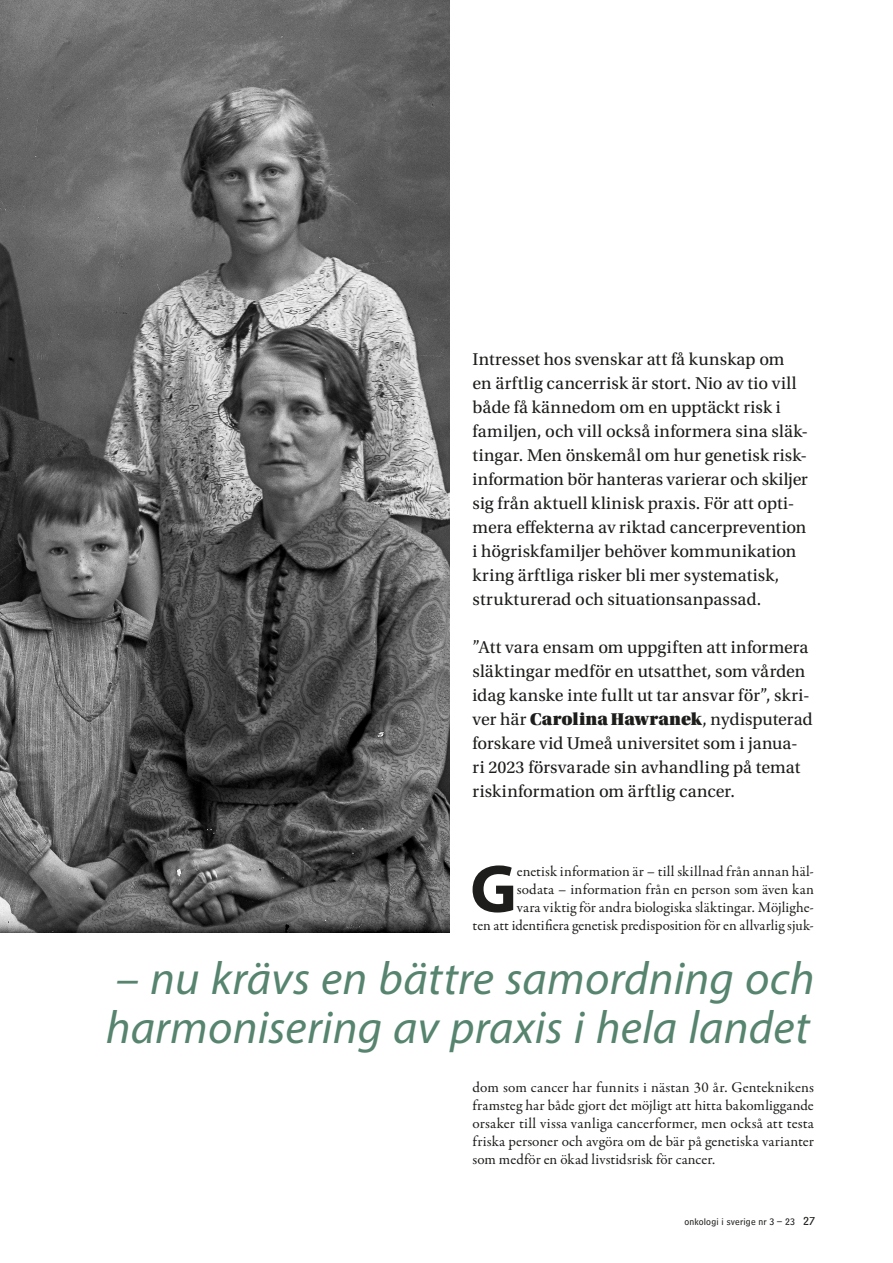
<style>
.page{position:relative;width:893px;height:1263px;background:#fff}
.page>*{position:absolute;margin:0;border:0;box-sizing:border-box;transform-origin:0 0}
.t1{font:700 68.4px "Myriad Pro";color:#1d1d1b}
.t2{font:italic 46.5px/49.5px "Myriad Pro";letter-spacing:.005em;color:#56846e}
.t3{font:18px/24px "Utopia Std";letter-spacing:.005em;color:#1d1d1b}
.t4{font:15px/18px "Garamond Premr Pro";letter-spacing:.005em;color:#1d1d1b;text-align:right}
.t5{font:9.75px "Bell Centennial Std Sub Capt";letter-spacing:.02em;color:#1d1d1b}
.s1{font-family:"Utopia Std Black Headline"}
.s2{font-size:12px}
</style>
<div class="page">
<img style="left:0;top:0;width:449px;height:932px">
<p class="t3" style="left:473px;top:348px;width:337px">Intresset hos svenskar att få kunskap om en ärftlig cancerrisk är stort. Nio av tio vill både få kännedom om en upptäckt risk i familjen, och vill också informera sina släk&shy;tingar. Men önskemål om hur genetisk risk&shy;information bör hanteras varierar och skiljer sig från aktuell klinisk praxis. För att opti&shy;mera effekterna av riktad cancerprevention i högriskfamiljer behöver kommunikation kring ärftliga risker bli mer systematisk, strukturerad och situationsanpassad.</p>
<p class="t3" style="left:473px;top:636px;width:342px">”Att vara ensam om uppgiften att informera släktingar medför en utsatthet, som vården idag kanske inte fullt ut tar ansvar för”, skri&shy;ver här <span class="s1">Carolina Hawranek</span>, nydisputerad forskare vid Umeå universitet som i janua&shy;ri 2023 försvarade sin avhandling på temat riskinformation om ärftlig cancer.</p>
<p class="t4" style="left:473px;top:863px;width:343px">enetisk information är – till skillnad från annan häl-<br>sodata – information från en person som även kan<br>vara viktig för andra biologiska släktingar. Möjlighe-<br>ten att identifiera genetisk predisposition för en allvarlig sjuk-</p>
<h1 class="t1" style="left:470px;top:844px;width:48px">G</h1>
<h2 class="t2" style="left:106px;top:953px;width:710px">– nu krävs en bättre samordning och harmonisering av praxis i hela landet</h2>
<p class="t4" style="left:473px;top:1079px;width:343px;text-align:justify">dom som cancer har funnits i nästan 30 år. Genteknikens framsteg har både gjort det möjligt att hitta bakomliggande orsaker till vissa vanliga cancerformer, men också att testa friska personer och avgöra om de bär på genetiska varianter som medför en ökad livstidsrisk för cancer.</p>
<p class="t5" style="left:684px;top:1216px;width:132px">onkologi i sverige nr 3 – 23 <span class="s2">27</span></p>
</div>
